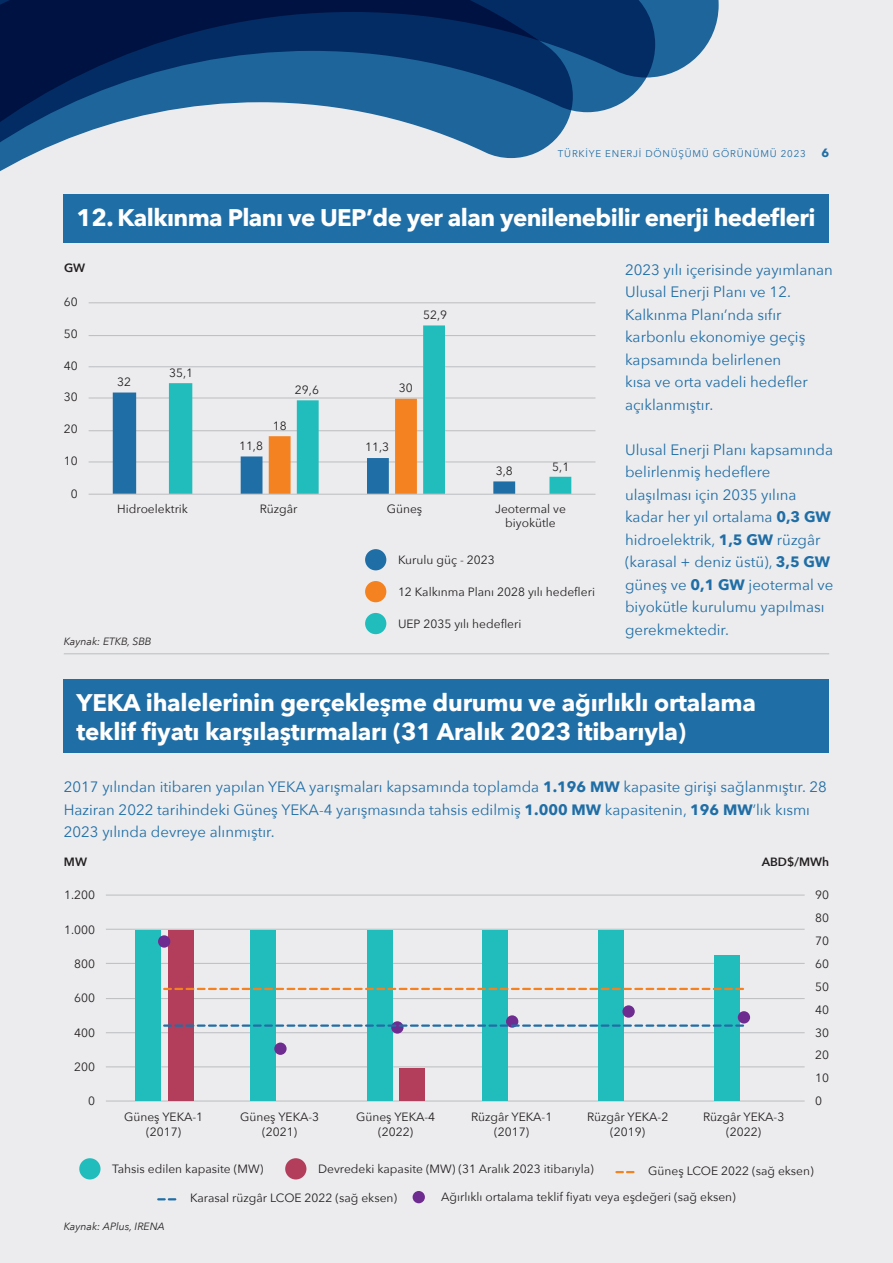
<style>
.page{position:relative;width:893px;height:1263px;background:#ececee}
.page>*{position:absolute;margin:0;border:0;box-sizing:border-box;transform-origin:0 0}
.t1{font:700 24px/28.5px "Avenir Next";letter-spacing:-.01em;color:#fff}
.t2{font:15px/22.5px "Avenir Next";color:#206ea6}
.t3{font:12px/23px "Avenir Next";color:#231f20;text-align:center}
.t4{font:600 12px "Avenir Next";color:#231f20}
.t5{font:700 12px "Avenir Next";color:#206ea6}
.t6{font:italic 10.5px "Avenir Next";color:#231f20}
.t7{font:9.75px "Avenir Next";letter-spacing:.08em;color:#206ea6}
.s1{font-weight:700}
</style>
<div class="page">
<svg style="left:0;top:0;width:719px;height:623px"></svg>
<div style="left:64px;top:194px;width:765px;height:49px;background:#206ea6"></div>
<hr style="left:64px;top:653px;width:765px;height:1px;background:#bcbdc0">
<hr style="left:89px;top:302px;width:506px;height:1px;background:#bcbdc0">
<hr style="left:89px;top:335px;width:506px;height:1px;background:#bcbdc0">
<hr style="left:89px;top:366px;width:506px;height:1px;background:#bcbdc0">
<hr style="left:89px;top:398px;width:506px;height:1px;background:#bcbdc0">
<hr style="left:89px;top:430px;width:506px;height:1px;background:#bcbdc0">
<hr style="left:89px;top:462px;width:506px;height:1px;background:#bcbdc0">
<svg style="left:113px;top:392px;width:56px;height:102px"></svg>
<svg style="left:169px;top:325px;width:402px;height:169px"></svg>
<hr style="left:89px;top:494px;width:506px;height:1px;background:#bcbdc0">
<div style="left:365px;top:549px;width:21px;height:21px;background:#206ea6;border-radius:50%"></div>
<div style="left:365px;top:581px;width:21px;height:21px;background:#f58220;border-radius:50%"></div>
<div style="left:365px;top:613px;width:21px;height:21px;background:#21bdbd;border-radius:50%"></div>
<div style="left:64px;top:679px;width:765px;height:74px;background:#206ea6"></div>
<hr style="left:106px;top:895px;width:699px;height:1px;background:#bcbdc0">
<hr style="left:106px;top:929px;width:699px;height:1px;background:#bcbdc0">
<hr style="left:106px;top:963px;width:699px;height:1px;background:#bcbdc0">
<hr style="left:106px;top:998px;width:699px;height:1px;background:#bcbdc0">
<hr style="left:106px;top:1032px;width:699px;height:1px;background:#bcbdc0">
<hr style="left:106px;top:1066px;width:699px;height:1px;background:#bcbdc0">
<hr style="left:106px;top:1101px;width:699px;height:1px;background:#bcbdc0">
<div style="left:367px;top:930px;width:25px;height:170px;background:#21bdbd"></div>
<div style="left:399px;top:1068px;width:26px;height:32px;background:#b23e5c"></div>
<div style="left:250px;top:930px;width:26px;height:170px;background:#21bdbd"></div>
<div style="left:482px;top:930px;width:26px;height:170px;background:#21bdbd"></div>
<div style="left:598px;top:930px;width:26px;height:170px;background:#21bdbd"></div>
<div style="left:714px;top:955px;width:26px;height:145px;background:#21bdbd"></div>
<div style="left:135px;top:930px;width:26px;height:170px;background:#21bdbd"></div>
<div style="left:168px;top:930px;width:25px;height:170px;background:#b23e5c"></div>
<div style="left:158px;top:935px;width:12px;height:13px;background:#6e2c91;border-radius:50%"></div>
<div style="left:274px;top:1042px;width:13px;height:13px;background:#6e2c91;border-radius:50%"></div>
<div style="left:391px;top:1021px;width:13px;height:12px;background:#6e2c91;border-radius:50%"></div>
<div style="left:506px;top:1015px;width:12px;height:13px;background:#6e2c91;border-radius:50%"></div>
<svg style="left:622px;top:1005px;width:13px;height:13px"></svg>
<div style="left:738px;top:1011px;width:12px;height:12px;background:#6e2c91;border-radius:50%"></div>
<div style="left:79px;top:1158px;width:22px;height:21px;background:#21bdbd;border-radius:50%"></div>
<div style="left:285px;top:1158px;width:21px;height:21px;background:#b23e5c;border-radius:50%"></div>
<svg style="left:616px;top:1171px;width:17px;height:2px"></svg>
<div style="left:413px;top:1191px;width:12px;height:12px;background:#6e2c91;border-radius:50%"></div>
<svg style="left:158px;top:1198px;width:17px;height:2px"></svg>
<svg style="left:164px;top:1024px;width:579px;height:3px"></svg>
<svg style="left:164px;top:988px;width:579px;height:2px"></svg>
<p class="t7" style="left:558px;top:146px;width:249px">TÜRKIYE ENERJI DÖNÜŞÜMÜ GÖRÜNÜMÜ 2023</p>
<p class="t5" style="left:821px;top:143px;width:9px">6</p>
<h1 class="t1" style="left:77px;top:203px;width:740px">12. Kalkınma Planı ve UEP’de yer alan yenilenebilir enerji hedefleri</h1>
<p class="t4" style="left:64px;top:257px;width:23px">GW</p>
<p class="t3" style="left:64px;top:289px;width:15px">60</p>
<p class="t3" style="left:64px;top:321px;width:15px">50</p>
<p class="t3" style="left:64px;top:353px;width:15px">40</p>
<p class="t3" style="left:64px;top:385px;width:15px">30</p>
<p class="t3" style="left:64px;top:417px;width:15px">20</p>
<p class="t3" style="left:64px;top:449px;width:15px">10</p>
<p class="t3" style="left:71px;top:482px;width:8px">0</p>
<p class="t3" style="left:117px;top:370px;width:15px">32</p>
<p class="t3" style="left:169px;top:361px;width:26px">35,1</p>
<p class="t3" style="left:423px;top:303px;width:25px">52,9</p>
<p class="t3" style="left:295px;top:378px;width:25px">29,6</p>
<p class="t3" style="left:273px;top:413px;width:15px">18</p>
<p class="t3" style="left:239px;top:434px;width:25px">11,8</p>
<p class="t3" style="left:365px;top:435px;width:25px">11,3</p>
<p class="t3" style="left:399px;top:376px;width:15px">30</p>
<p class="t3" style="left:496px;top:459px;width:19px">3,8</p>
<p class="t3" style="left:552px;top:454px;width:19px">5,1</p>
<p class="t3" style="left:117px;top:497px;width:72px">Hidroelektrik</p>
<p class="t3" style="left:495px;top:501px;width:72px;line-height:14.4px">Jeotermal ve biyokütle</p>
<p class="t3" style="left:260px;top:497px;width:39px">Rüzgâr</p>
<p class="t3" style="left:387px;top:497px;width:37px">Güneş</p>
<p class="t3" style="left:398px;top:548px;width:98px">Kurulu güç - 2023</p>
<p class="t3" style="left:398px;top:580px;width:199px">12 Kalkınma Planı 2028 yılı hedefleri</p>
<p class="t3" style="left:398px;top:612px;width:125px">UEP 2035 yılı hedefleri</p>
<p class="t6" style="left:64px;top:632px;width:89px">Kaynak: ETKB, SBB</p>
<p class="t2" style="left:625px;top:258px;width:209px">2023 yılı içerisinde yayımlanan<br>Ulusal Enerji Planı ve 12.<br>Kalkınma Planı’nda sıfır karbonlu ekonomiye geçiş kapsamında belirlenen<br>kısa ve orta vadeli hedefler açıklanmıştır.</p>
<p class="t2" style="left:625px;top:438px;width:210px">Ulusal Enerji Planı kapsamında belirlenmiş hedeflere ulaşılması için 2035 yılına kadar her yıl ortalama <span class="s1">0,3 GW </span>hidroelektrik, <span class="s1">1,5 GW</span> rüzgâr (karasal + deniz üstü), <span class="s1">3,5 GW </span>güneş ve <span class="s1">0,1 GW</span> jeotermal ve biyokütle kurulumu yapılması gerekmektedir.</p>
<h1 class="t1" style="left:77px;top:688px;width:681px">YEKA ihalelerinin gerçekleşme durumu ve ağırlıklı ortalama teklif fiyatı karşılaştırmaları (31 Aralık 2023 itibarıyla)</h1>
<p class="t2" style="left:64px;top:775px;width:764px">2017 yılından itibaren yapılan YEKA yarışmaları kapsamında toplamda <span class="s1">1.196 MW</span> kapasite girişi sağlanmıştır. 28<br>Haziran 2022 tarihindeki Güneş YEKA-4 yarışmasında tahsis edilmiş <span class="s1">1.000 MW</span> kapasitenin, <span class="s1">196 MW</span>’lık kısmı<br>2023 yılında devreye alınmıştır.</p>
<p class="t4" style="left:64px;top:851px;width:25px">MW</p>
<p class="t4" style="left:762px;top:851px;width:69px">ABD$/MWh</p>
<p class="t3" style="left:64px;top:883px;width:32px">1.200</p>
<p class="t3" style="left:64px;top:917px;width:32px">1.000</p>
<p class="t3" style="left:74px;top:952px;width:22px">800</p>
<p class="t3" style="left:74px;top:986px;width:22px">600</p>
<p class="t3" style="left:74px;top:1020px;width:22px">400</p>
<p class="t3" style="left:74px;top:1055px;width:22px">200</p>
<p class="t3" style="left:88px;top:1089px;width:8px">0</p>
<p class="t3" style="left:124px;top:1109px;width:81px;line-height:15px">Güneş YEKA-1 (2017)</p>
<p class="t3" style="left:703px;top:1109px;width:83px;line-height:15px">Rüzgâr YEKA-3 (2022)</p>
<p class="t3" style="left:815px;top:883px;width:15px;text-align:justify">90<br>80<br>70<br>60<br>50<br>40<br>30<br>20<br>10<br>0</p>
<p class="t3" style="left:240px;top:1109px;width:81px;line-height:15px">Güneş YEKA-3 (2021)</p>
<p class="t3" style="left:112px;top:1157px;width:153px">Tahsis edilen kapasite (MW)</p>
<p class="t3" style="left:318px;top:1157px;width:277px">Devredeki kapasite (MW) (31 Aralık 2023 itibarıyla)</p>
<p class="t3" style="left:648px;top:1159px;width:167px">Güneş LCOE 2022 (sağ eksen)</p>
<p class="t3" style="left:190px;top:1186px;width:209px">Karasal rüzgâr LCOE 2022 (sağ eksen)</p>
<p class="t3" style="left:441px;top:1185px;width:296px">Ağırlıklı ortalama teklif fiyatı veya eşdeğeri (sağ eksen)</p>
<p class="t3" style="left:356px;top:1109px;width:81px;line-height:15px">Güneş YEKA-4 (2022)</p>
<p class="t3" style="left:587px;top:1109px;width:83px;line-height:15px">Rüzgâr YEKA-2 (2019)</p>
<p class="t3" style="left:471px;top:1109px;width:83px;line-height:15px">Rüzgâr YEKA-1 (2017)</p>
<p class="t6" style="left:64px;top:1217px;width:103px">Kaynak: APlus, IRENA</p>
</div>
